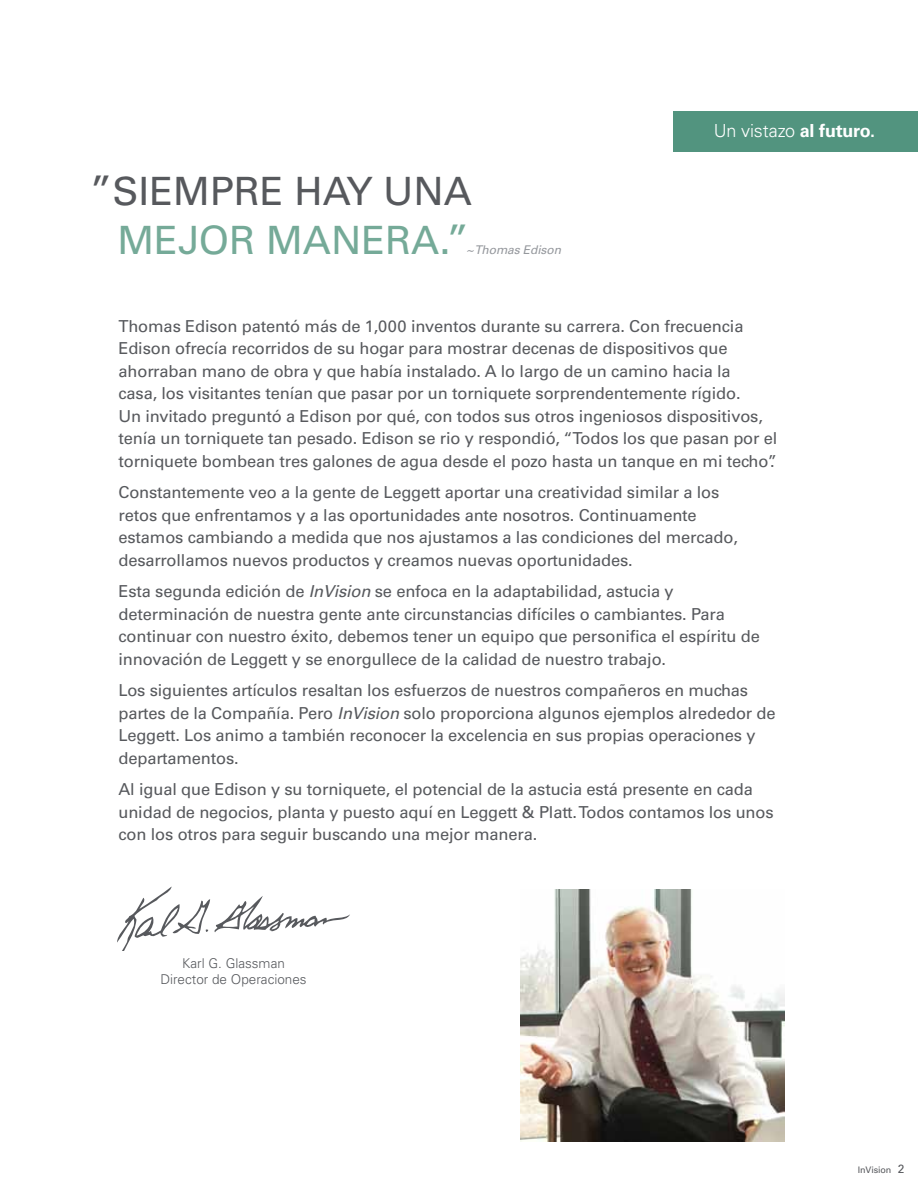
<style>
.page{position:relative;width:918px;height:1188px;background:#fff}
.page>*{position:absolute;margin:0;border:0;box-sizing:border-box;transform-origin:0 0}
.t1{font:39px/49.1px "Univers";color:#57595d;text-align:right}
.t2{font:300 18px "Univers";letter-spacing:-.01em;color:#fff}
.t3{font:16.5px/22.5px "Univers";letter-spacing:-.01em;color:#57595d}
.t4{font:300 13.5px/16.2px "Univers";color:#57595d;text-align:center}
.t5{font:italic 12px "Univers";letter-spacing:-.01em;color:#95989d}
.t6{font:9px "Univers";letter-spacing:-.01em;color:#57595d}
.s1{font-size:40.8px}
.s2{color:#75aa98}
.s3{font-size:40.8px;color:#75aa98}
.s4{font-weight:700}
.s5{font-style:italic}
.s6{font-size:12px}
</style>
<div class="page">
<img style="left:521px;top:890px;width:264px;height:252px">
<svg style="left:117px;top:887px;width:233px;height:64px"></svg>
<div style="left:673px;top:111px;width:245px;height:41px;background:#52947f"></div>
<h1 class="t1" style="left:90px;top:167px;width:384px"><span class="s1">”</span>SIEMPRE HAY UNA<br><span class="s2">MEJOR MANERA</span><span class="s3">.”</span></h1>
<p class="t5" style="left:466px;top:242px;width:96px">~ Thomas Edison</p>
<p class="t2" style="left:714px;top:120px;width:163px">Un vistazo <span class="s4">al futuro.</span></p>
<p class="t3" style="left:118px;top:315px;width:660px">Thomas Edison patentó más de 1,000 inventos durante su carrera. Con frecuencia Edison ofrecía recorridos de su hogar para mostrar decenas de dispositivos que ahorraban mano de obra y que había instalado. A lo largo de un camino hacia la<br>casa, los visitantes tenían que pasar por un torniquete sorprendentemente rígido.<br>Un invitado preguntó a Edison por qué, con todos sus otros ingeniosos dispositivos, tenía un torniquete tan pesado. Edison se rio y respondió, “Todos los que pasan por el torniquete bombean tres galones de agua desde el pozo hasta un tanque en mi techo”.</p>
<p class="t3" style="left:118px;top:481px;width:621px">Constantemente veo a la gente de Leggett aportar una creatividad similar a los retos que enfrentamos y a las oportunidades ante nosotros. Continuamente estamos cambiando a medida que nos ajustamos a las condiciones del mercado, desarrollamos nuevos productos y creamos nuevas oportunidades.</p>
<p class="t3" style="left:118px;top:580px;width:643px">Esta segunda edición de <span class="s5">InVision</span> se enfoca en la adaptabilidad, astucia y determinación de nuestra gente ante circunstancias difíciles o cambiantes. Para continuar con nuestro éxito, debemos tener un equipo que personifica el espíritu de innovación de Leggett y se enorgullece de la calidad de nuestro trabajo.</p>
<p class="t3" style="left:118px;top:679px;width:659px">Los siguientes artículos resaltan los esfuerzos de nuestros compañeros en muchas partes de la Compañía. Pero <span class="s5">InVision</span> solo proporciona algunos ejemplos alrededor de Leggett. Los animo a también reconocer la excelencia en sus propias operaciones y departamentos.</p>
<p class="t3" style="left:118px;top:778px;width:657px">Al igual que Edison y su torniquete, el potencial de la astucia está presente en cada unidad de negocios, planta y puesto aquí en Leggett &amp; Platt. Todos contamos los unos con los otros para seguir buscando una mejor manera.</p>
<p class="t4" style="left:160px;top:955px;width:148px">Karl G. Glassman<br>Director de Operaciones</p>
<p class="t6" style="left:858px;top:1165px;width:48px">InVision <span class="s6">2</span></p>
</div>
